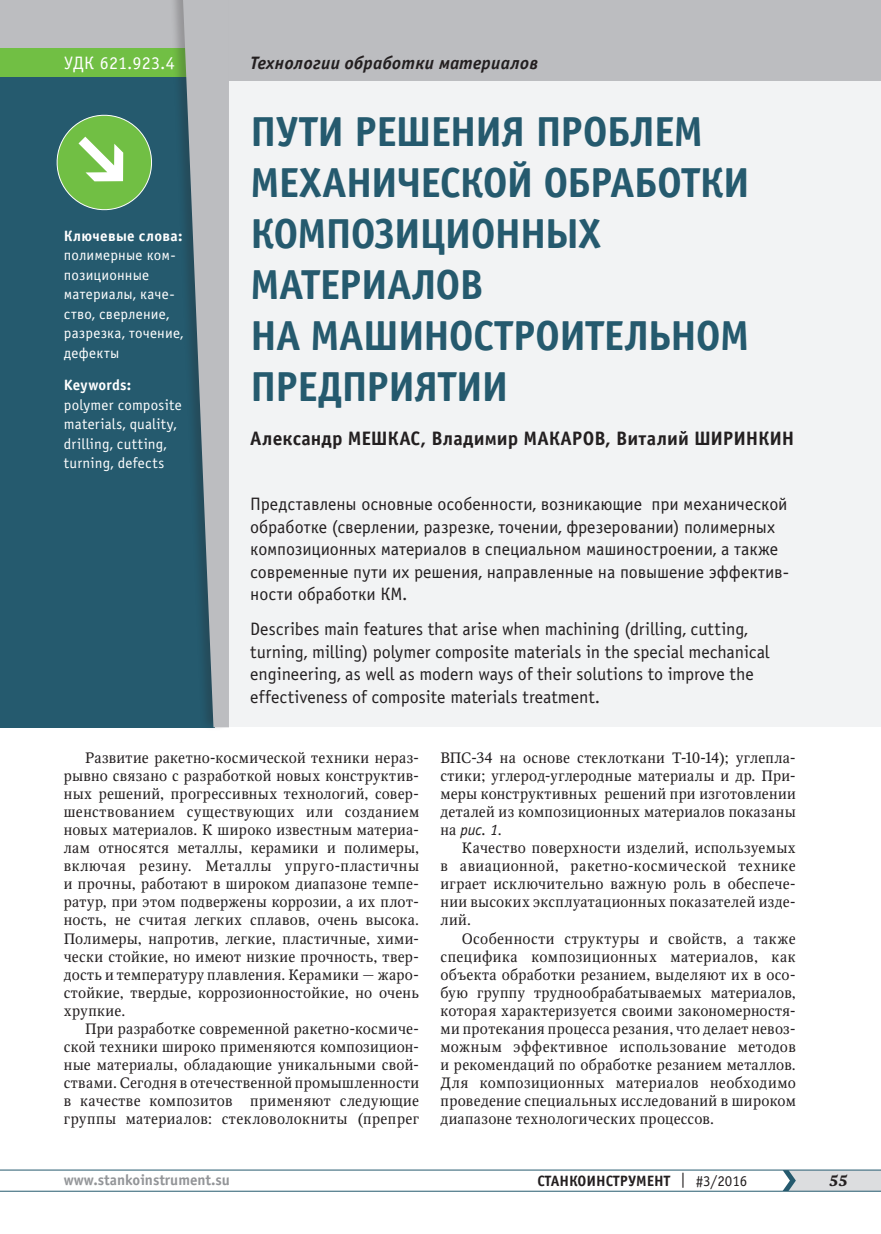
<style>
.page{position:relative;width:881px;height:1234px;background:#fff}
.page>*{position:absolute;margin:0;border:0;box-sizing:border-box;transform-origin:0 0}
.t1{font:700 42px/51px "Officina Sans C";letter-spacing:-.03em;color:#255a6e}
.t2{font:700 19.5px "Officina Sans C";letter-spacing:.005em;color:#231f20}
.t3{font:18px/22.5px "Officina Sans C";letter-spacing:-.005em;color:#231f20}
.t4{font:italic 700 18px "Officina Sans C";letter-spacing:.015em;color:#231f20}
.t5{font:18px "Officina Sans C";letter-spacing:.01em;color:#fff}
.t6{font:italic 15.75px "Officina Sans C";color:#231f20}
.t7{font:15px/18px "Octava";letter-spacing:.02em;color:#231f20;text-align:justify}
.t8{font:15px/19.5px "Officina Sans C";letter-spacing:.015em;color:#fff}
.t9{font:700 15px "Officina Sans C";color:#231f20}
.t10{font:700 15px "Officina Sans C";color:#939598}
.t11{font:700 15px "Officina Sans C";letter-spacing:.02em;color:#fff}
.t12{font:700 15px "Octava";color:#231f20}
.s1{font-family:"Octava";font-style:normal;font-size:15px}
.s2{font-weight:400}
</style>
<div class="page">
<hr style="left:0;top:1190px;width:880px;height:1px;background:#255a6e">
<hr style="left:0;top:1169px;width:880px;height:1px;background:#255a6e">
<svg style="left:782px;top:1169px;width:98px;height:21px;background:#cbd1d5"></svg>
<div style="left:214px;top:58px;width:666px;height:669px;background:#f2f3f4"></div>
<div style="left:0;top:0;width:880px;height:81px;background:#bcbdc0"></div>
<div style="left:0;top:56px;width:214px;height:671px;background:#255a6e"></div>
<svg style="left:56px;top:114px;width:96px;height:97px"></svg>
<div style="left:0;top:48px;width:205px;height:29px;background:#71bf44"></div>
<div style="left:168px;top:0;width:61px;height:730px;background:#231f20;opacity:.25"></div>
<svg style="left:183px;top:0;width:46px;height:727px"></svg>
<p class="t5" style="left:64px;top:53px;width:112px">УДК 621.923.4</p>
<p class="t4" style="left:250px;top:53px;width:289px">Технологии обработки материалов</p>
<p class="t11" style="left:64px;top:227px;width:120px">Ключевые слова:</p>
<p class="t8" style="left:64px;top:246px;width:121px">полимерные ком&shy;позиционные материалы, каче&shy;ство, сверление, разрезка, точение, дефекты</p>
<p class="t11" style="left:64px;top:376px;width:69px">Keywords:</p>
<p class="t8" style="left:64px;top:395px;width:119px">polymer composite materials, quality, drilling, cutting, turning, defects</p>
<h1 class="t1" style="left:250px;top:107px;width:501px">ПУТИ РЕШЕНИЯ ПРОБЛЕМ<br>МЕХАНИЧЕСКОЙ ОБРАБОТКИ<br>КОМПОЗИЦИОННЫХ<br>МАТЕРИАЛОВ<br>НА МАШИНОСТРОИТЕЛЬНОМ<br>ПРЕДПРИЯТИИ</h1>
<h2 class="t2" style="left:250px;top:427px;width:545px">Александр МЕШКАС, Владимир МАКАРОВ, Виталий ШИРИНКИН</h2>
<p class="t3" style="left:250px;top:493px;width:540px">Представлены основные особенности, возникающие при механической обработке (сверлении, разрезке, точении, фрезеровании) полимерных композиционных материалов в специальном машиностроении, а также современные пути их решения, направленные на повышение эффектив&shy;ности обработки КМ.</p>
<p class="t3" style="left:250px;top:618px;width:520px">Describes main features that arise when machining (drilling, cutting, turning, milling) polymer composite materials in the special mechanical engineering, as well as modern ways of their solutions to improve the effectiveness of composite materials treatment.</p>
<p class="t7" style="left:64px;top:749px;width:357px;text-indent:21px">Развитие ракетно-космической техники нераз&shy;рывно связано с разработкой новых конструктив&shy;ных решений, прогрессивных технологий, совер&shy;шенствованием существующих или созданием новых материалов. К широко известным материа&shy;лам относятся металлы, керамики и полимеры, включая резину. Металлы упруго-пластичны и прочны, работают в широком диапазоне темпе&shy;ратур, при этом подвержены коррозии, а их плот&shy;ность, не считая легких сплавов, очень высока.<br>Полимеры, напротив, легкие, пластичные, хими&shy;чески стойкие, но имеют низкие прочность, твер&shy;дость и температуру плавления. Керамики — жаро&shy;стойкие, твердые, коррозионностойкие, но очень хрупкие.</p>
<p class="t7" style="left:64px;top:1019px;width:357px;text-indent:21px">При разработке современной ракетно-космиче&shy;ской техники широко применяются композицион&shy;ные материалы, обладающие уникальными свой&shy;ствами. Сегодня в отечественной промышленности в качестве композитов применяют следующие группы материалов: стекловолокниты (препрег</p>
<p class="t7" style="left:440px;top:749px;width:357px">ВПС-34 на основе стеклоткани Т-10-14); углепла&shy;стики; углерод-углеродные материалы и др. При&shy;меры конструктивных решений при изготовлении деталей из композиционных материалов показаны</p>
<p class="t6" style="left:440px;top:821px;width:63px"><span class="s1">на</span> рис. 1<span class="s1">.</span></p>
<p class="t7" style="left:440px;top:839px;width:357px;text-indent:21px">Качество поверхности изделий, используемых в авиационной, ракетно-космической технике играет исключительно важную роль в обеспече&shy;нии высоких эксплуатационных показателей изде&shy;лий.</p>
<p class="t7" style="left:440px;top:929px;width:357px;text-indent:21px">Особенности структуры и свойств, а также специфика композиционных материалов, как объекта обработки резанием, выделяют их в осо&shy;бую группу труднообрабатываемых материалов, которая характеризуется своими закономерностя&shy;ми протекания процесса резания, что делает невоз&shy;можным эффективное использование методов и рекомендаций по обработке резанием металлов.<br>Для композиционных материалов необходимо проведение специальных исследований в широком диапазоне технологических процессов.</p>
<p class="t10" style="left:64px;top:1171px;width:168px">www.stankoinstrument.su</p>
<p class="t9" style="left:537px;top:1171px;width:211px">СТАНКОИНСТРУМЕНТ <span class="s2">| #3/2016</span></p>
<p class="t12" style="left:828px;top:1170px;width:20px">55</p>
</div>
